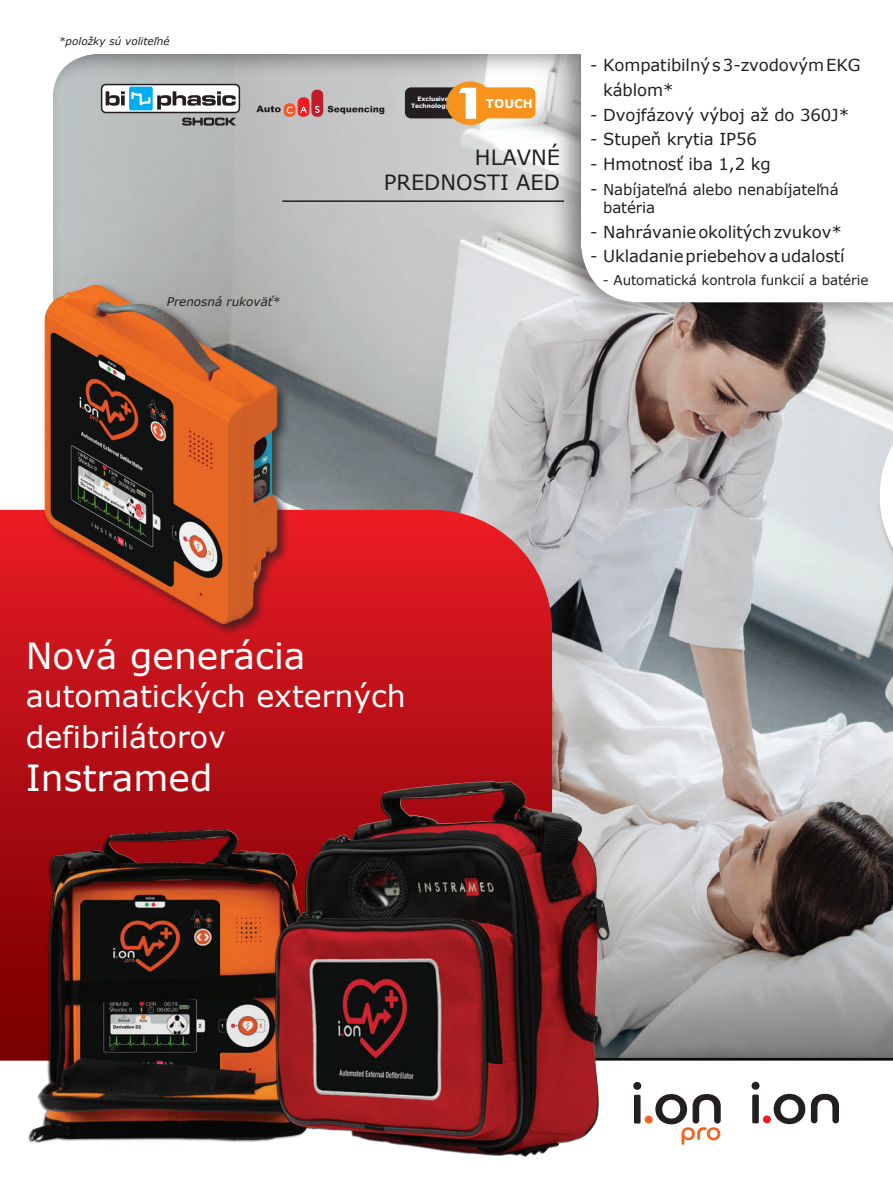
<style>
.page{position:relative;width:893px;height:1191px;background:#fff}
.page>*{position:absolute;margin:0;border:0;box-sizing:border-box;transform-origin:0 0}
.t1{font:36px "Verdana";color:#fff}
.t2{font:30px/40.8px "Verdana";color:#fff}
.Chamada_Linha{font:21px/25.2px "Verdana";color:#231f20;text-align:right}
.t3{font:16.5px/24.8px "Verdana";letter-spacing:-.005em;color:#231f20}
.t4{font:15px/18px "Verdana";letter-spacing:-.01em;color:#231f20}
.t5{font:13.5px "Verdana";letter-spacing:-.01em;color:#231f20}
.Chamada_Linha-2{font:italic 12px "Verdana";color:#231f20}
.t6{font:700 12px "Verdana";color:#fff}
.t7{font:italic 10.5px "Verdana";color:#231f20}
.t8{font:700 6px/7.5px "Verdana";color:#fff;text-align:right}
.s1{font-size:16.5px}
</style>
<div class="page">
<div style="left:50px;top:52px;width:843px;height:1011px;background:#231f20;opacity:.5"></div>
<svg style="left:0;top:510px;width:552px;height:550px;background:#c3151d"></svg>
<hr style="left:282px;top:200px;width:281px;height:2px;background:#231f20">
<img style="left:24px;top:819px;width:226px;height:325px">
<img style="left:250px;top:768px;width:375px;height:389px">
<svg style="left:751px;top:1081px;width:54px;height:43px"></svg>
<svg style="left:811px;top:1093px;width:28px;height:30px"></svg>
<svg style="left:633px;top:1082px;width:88px;height:62px"></svg>
<div style="left:877px;top:386px;width:16px;height:231px;background:#231f20;opacity:.75"></div>
<svg style="left:880px;top:389px;width:13px;height:214px"></svg>
<div style="left:42px;top:281px;width:248px;height:355px;background:#231f20;opacity:.75"></div>
<img style="left:36px;top:281px;width:251px;height:348px">
<div style="left:102px;top:85px;width:137px;height:27px;background:#fff;border-radius:4px"></div>
<div style="left:101px;top:84px;width:139px;height:29px;border:2px solid #231f20;border-radius:4px"></div>
<svg style="left:182px;top:118px;width:54px;height:8px"></svg>
<div style="left:129px;top:87px;width:24px;height:23px;background:#00aeef;border-radius:2px"></div>
<svg style="left:106px;top:88px;width:130px;height:22px"></svg>
<div style="left:284px;top:103px;width:12px;height:14px;background:#f15929;border-radius:5px"></div>
<div style="left:298px;top:97px;width:11px;height:20px;background:#ee1d23;border-radius:5px"></div>
<div style="left:311px;top:90px;width:12px;height:27px;background:#be1d2c;border-radius:5px"></div>
<svg style="left:300px;top:106px;width:7px;height:7px"></svg>
<svg style="left:315px;top:106px;width:5px;height:7px"></svg>
<svg style="left:287px;top:107px;width:6px;height:7px"></svg>
<svg style="left:256px;top:106px;width:25px;height:6px"></svg>
<svg style="left:328px;top:106px;width:56px;height:8px"></svg>
<div style="left:405px;top:87px;width:79px;height:31px;background:#231f20;border-radius:6px"></div>
<div style="left:453px;top:87px;width:82px;height:31px;background:#f7931d;border-radius:6px"></div>
<div style="left:446px;top:81px;width:48px;height:44px;background:#f7931d;border-radius:50%"></div>
<svg style="left:459px;top:88px;width:17px;height:31px"></svg>
<p class="t7" style="left:59px;top:34px;width:112px">*položky sú voliteľné</p>
<p class="Chamada_Linha-2" style="left:167px;top:294px;width:115px">Prenosná rukoväť*</p>
<p class="t8" style="left:411px;top:95px;width:40px">Exclusive<br>Technology</p>
<p class="t6" style="left:486px;top:95px;width:48px">TOUCH</p>
<p class="Chamada_Linha" style="left:384px;top:144px;width:178px">HLAVNÉ<br>PREDNOSTI AED</p>
<p class="t3" style="left:603px;top:53px;width:259px;text-indent:-13px">- Kompatibilnýs3-zvodovýmEKG káblom*</p>
<p class="t3" style="left:590px;top:102px;width:261px">- Dvojfázový výboj až do 360J*</p>
<p class="t3" style="left:590px;top:127px;width:168px">- Stupeň krytia IP56</p>
<p class="t3" style="left:590px;top:152px;width:182px">- Hmotnosť iba 1,2 kg</p>
<p class="t4" style="left:603px;top:180px;width:237px;text-indent:-13px"><span class="s1">-</span> Nabíjateľná alebo nenabíjateľná batéria</p>
<p class="t3" style="left:590px;top:219px;width:253px">- Nahrávanieokolitýchzvukov*</p>
<p class="t3" style="left:590px;top:244px;width:256px">- Ukladaniepriebehovaudalostí</p>
<p class="t5" style="left:603px;top:270px;width:267px">- Automatická kontrola funkcií a batérie</p>
<p class="t1" style="left:26px;top:631px;width:281px">Nová generácia</p>
<p class="t2" style="left:26px;top:675px;width:382px">automatických externých defibrilátorov</p>
<p class="t1" style="left:26px;top:753px;width:188px">Instramed</p>
</div>
